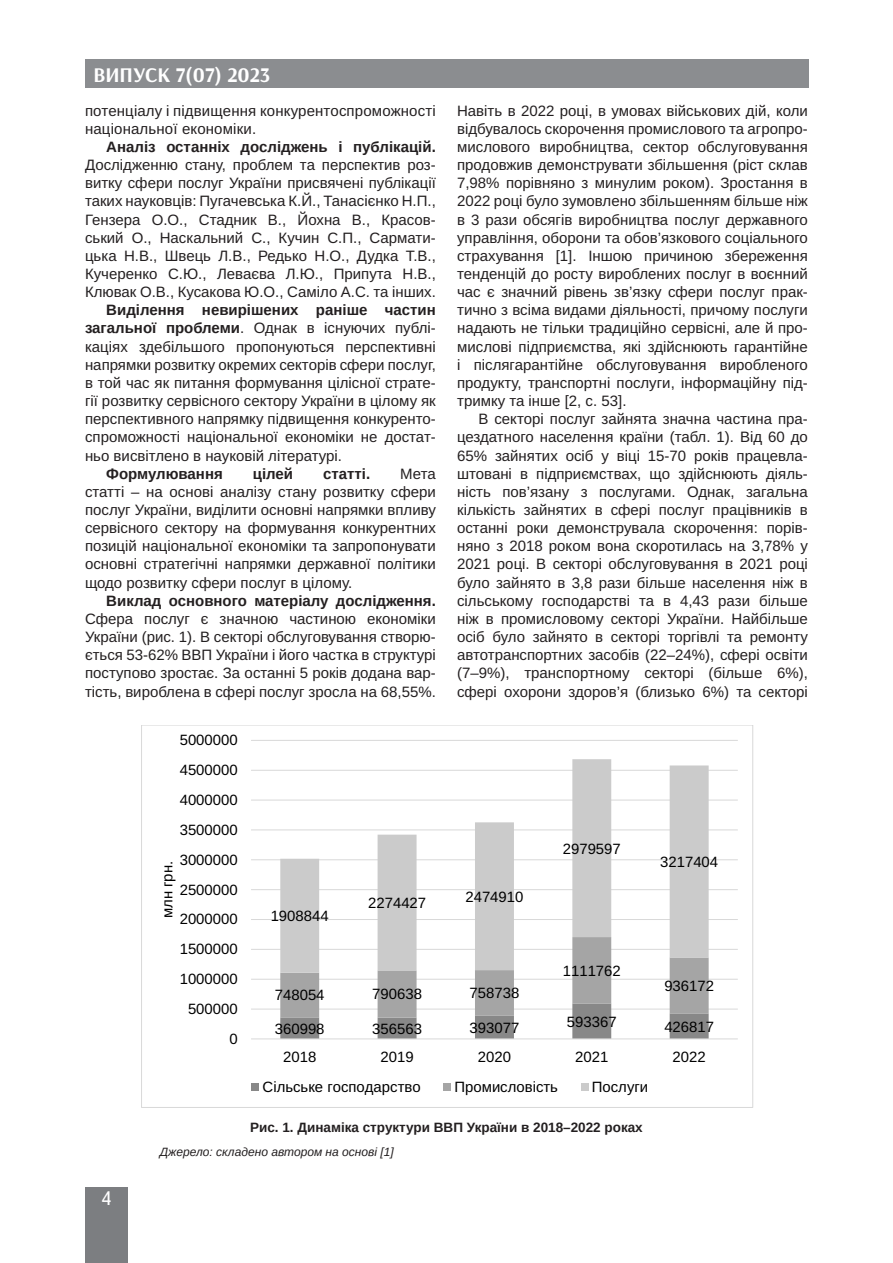
<style>
.page{position:relative;width:893px;height:1263px;background:#fff}
.page>*{position:absolute;margin:0;border:0;box-sizing:border-box;transform-origin:0 0}
.t1{font:700 21px "Arsenal";color:#fff}
.t2{font:19.5px "Ukrainian Text";color:#fff}
.Текст_основной_G{font:15px/18.1px "Arimo";color:#231f20;text-align:justify}
.Текст_основной_G-2{font:700 15px "Arimo";color:#231f20}
.t3{font:14.85px "Arimo Roman";color:#000}
.Рисунок{font:700 13.5px "Arimo";color:#231f20}
.Джерело{font:italic 12px "Arimo";color:#231f20}
.s1{font-weight:700}
</style>
<div class="page">
<div style="left:85px;top:1186px;width:43px;height:76px;background:#7c7e81"></div>
<div style="left:85px;top:60px;width:723px;height:28px;background:#8b8d90"></div>
<hr style="left:251px;top:1008px;width:487px;height:1px;background:#d9d9d9">
<hr style="left:251px;top:979px;width:487px;height:1px;background:#d9d9d9">
<hr style="left:251px;top:949px;width:487px;height:1px;background:#d9d9d9">
<hr style="left:251px;top:919px;width:487px;height:1px;background:#d9d9d9">
<hr style="left:251px;top:889px;width:487px;height:1px;background:#d9d9d9">
<hr style="left:251px;top:859px;width:487px;height:1px;background:#d9d9d9">
<hr style="left:251px;top:829px;width:487px;height:1px;background:#d9d9d9">
<hr style="left:251px;top:799px;width:487px;height:1px;background:#d9d9d9">
<hr style="left:251px;top:770px;width:487px;height:1px;background:#d9d9d9">
<hr style="left:251px;top:740px;width:487px;height:1px;background:#d9d9d9">
<svg style="left:280px;top:973px;width:429px;height:65px"></svg>
<svg style="left:280px;top:759px;width:429px;height:214px"></svg>
<hr style="left:251px;top:1038px;width:487px;height:1px;background:#d9d9d9">
<div style="left:252px;top:1083px;width:7px;height:7px;background:#888"></div>
<div style="left:443px;top:1083px;width:8px;height:7px;background:#a5a5a5"></div>
<div style="left:581px;top:1083px;width:7px;height:7px;background:#cbcbcb"></div>
<h1 class="t1" style="left:93px;top:62px;width:178px">ВИПУСК 7(07) 2023</h1>
<p class="Текст_основной_G" style="left:85px;top:102px;width:352px">потенціалу і підвищення конкурентоспроможності національної економіки.</p>
<p class="Текст_основной_G" style="left:85px;top:138px;width:352px;text-indent:21px"><span class="s1">Аналіз останніх досліджень і публікацій.<br></span>Дослідженню стану, проблем та перспектив роз&shy;витку сфери послуг України присвячені публікації таких науковців: Пугачевська К.Й., Танасієнко Н.П., Гензера О.О., Стадник В., Йохна В., Красов&shy;ський О., Наскальний С., Кучин С.П., Сармати&shy;цька Н.В., Швець Л.В., Редько Н.О., Дудка Т.В., Кучеренко С.Ю., Леваєва Л.Ю., Припута Н.В., Клювак О.В., Кусакова Ю.О., Саміло А.С. та інших.</p>
<p class="Текст_основной_G" style="left:85px;top:301px;width:352px;text-indent:21px"><span class="s1">Виділення невирішених раніше частин загальної проблеми</span>. Однак в існуючих публі&shy;каціях здебільшого пропонуються перспективні напрямки розвитку окремих секторів сфери послуг, в той час як питання формування цілісної страте&shy;гії розвитку сервісного сектору України в цілому як перспективного напрямку підвищення конкуренто&shy;спроможності національної економіки не достат&shy;ньо висвітлено в науковій літературі.</p>
<p class="Текст_основной_G-2" style="left:106px;top:463px;width:118px">Формулювання</p>
<p class="Текст_основной_G-2" style="left:253px;top:463px;width:42px">цілей</p>
<p class="Текст_основной_G-2" style="left:323px;top:463px;width:49px">статті.</p>
<p class="Текст_основной_G" style="left:85px;top:465px;width:352px;text-indent:315px">Мета статті – на основі аналізу стану розвитку сфери послуг України, виділити основні напрямки впливу сервісного сектору на формування конкурентних позицій національної економіки та запропонувати основні стратегічні напрямки державної політики щодо розвитку сфери послуг в цілому.</p>
<p class="Текст_основной_G" style="left:85px;top:592px;width:352px;text-indent:21px"><span class="s1">Виклад основного матеріалу дослідження.<br></span>Сфера послуг є значною частиною економіки України (рис. 1). В секторі обслуговування створю&shy;ється 53-62% ВВП України і його частка в структурі поступово зростає. За останні 5 років додана вар&shy;тість, вироблена в сфері послуг зросла на 68,55%.</p>
<p class="t3" style="left:180px;top:730px;width:60px">5000000</p>
<p class="t3" style="left:180px;top:760px;width:60px">4500000</p>
<p class="t3" style="left:180px;top:789px;width:60px">4000000</p>
<p class="t3" style="left:180px;top:819px;width:60px">3500000</p>
<p class="t3" style="left:180px;top:849px;width:60px">3000000</p>
<p class="t3" style="left:157px;top:918px;width:59px;rotate:-90deg">млн грн.</p>
<p class="t3" style="left:180px;top:879px;width:60px">2500000</p>
<p class="t3" style="left:180px;top:909px;width:60px">2000000</p>
<p class="t3" style="left:180px;top:939px;width:60px">1500000</p>
<p class="t3" style="left:271px;top:906px;width:60px">1908844</p>
<p class="t3" style="left:368px;top:892px;width:60px">2274427</p>
<p class="Текст_основной_G" style="left:457px;top:102px;width:352px">Навіть в 2022 році, в умовах військових дій, коли відбувалось скорочення промислового та агропро&shy;мислового виробництва, сектор обслуговування продовжив демонструвати збільшення (ріст склав 7,98% порівняно з минулим роком). Зростання в 2022 році було зумовлено збільшенням більше ніж в 3 рази обсягів виробництва послуг державного управління, оборони та обов’язкового соціального страхування [1]. Іншою причиною збереження тенденцій до росту вироблених послуг в воєнний час є значний рівень зв’язку сфери послуг прак&shy;тично з всіма видами діяльності, причому послуги надають не тільки традиційно сервісні, але й про&shy;мислові підприємства, які здійснюють гарантійне і післягарантійне обслуговування виробленого продукту, транспортні послуги, інформаційну під&shy;тримку та інше [2, с. 53].</p>
<p class="Текст_основной_G" style="left:457px;top:410px;width:352px;text-indent:21px">В секторі послуг зайнята значна частина пра&shy;цездатного населення країни (табл. 1). Від 60 до 65% зайнятих осіб у віці 15-70 років працевла&shy;штовані в підприємствах, що здійснюють діяль&shy;ність пов’язану з послугами. Однак, загальна кількість зайнятих в сфері послуг працівників в останні роки демонструвала скорочення: порів&shy;няно з 2018 роком вона скоротилась на 3,78% у 2021 році. В секторі обслуговування в 2021 році було зайнято в 3,8 рази більше населення ніж в сільському господарстві та в 4,43 рази більше ніж в промисловому секторі України. Найбільше осіб було зайнято в секторі торгівлі та ремонту автотранспортних засобів (22–24%), сфері освіти (7–9%), транспортному секторі (більше 6%), сфері охорони здоров’я (близько 6%) та секторі</p>
<p class="t3" style="left:465px;top:886px;width:60px">2474910</p>
<p class="t3" style="left:563px;top:838px;width:60px">2979597</p>
<p class="t3" style="left:660px;top:851px;width:60px">3217404</p>
<p class="t3" style="left:180px;top:968px;width:60px">1000000</p>
<p class="t3" style="left:188px;top:998px;width:51px">500000</p>
<p class="t3" style="left:230px;top:1028px;width:10px">0</p>
<p class="t3" style="left:275px;top:985px;width:51px">748054</p>
<p class="t3" style="left:372px;top:984px;width:51px">790638</p>
<p class="t3" style="left:470px;top:983px;width:51px">758738</p>
<p class="t3" style="left:275px;top:1018px;width:51px">360998</p>
<p class="t3" style="left:372px;top:1018px;width:51px">356563</p>
<p class="t3" style="left:470px;top:1017px;width:51px">393077</p>
<p class="t3" style="left:563px;top:960px;width:60px">1111762</p>
<p class="t3" style="left:664px;top:975px;width:51px">936172</p>
<p class="t3" style="left:567px;top:1011px;width:51px">593367</p>
<p class="t3" style="left:664px;top:1016px;width:51px">426817</p>
<p class="t3" style="left:283px;top:1047px;width:35px">2018</p>
<p class="t3" style="left:380px;top:1047px;width:35px">2019</p>
<p class="t3" style="left:478px;top:1047px;width:35px">2020</p>
<p class="t3" style="left:575px;top:1047px;width:35px">2021</p>
<p class="t3" style="left:673px;top:1047px;width:35px">2022</p>
<p class="t3" style="left:263px;top:1076px;width:160px">Сільське господарство</p>
<p class="t3" style="left:454px;top:1076px;width:105px">Промисловість</p>
<p class="t3" style="left:592px;top:1076px;width:58px">Послуги</p>
<p class="t2" style="left:101px;top:1188px;width:12px">4</p>
<p class="Рисунок" style="left:250px;top:1118px;width:394px">Рис. 1. Динаміка структури ВВП України в 2018–2022 роках</p>
<p class="Джерело" style="left:160px;top:1144px;width:235px">Джерело: складено автором на основі [1]</p>
</div>
